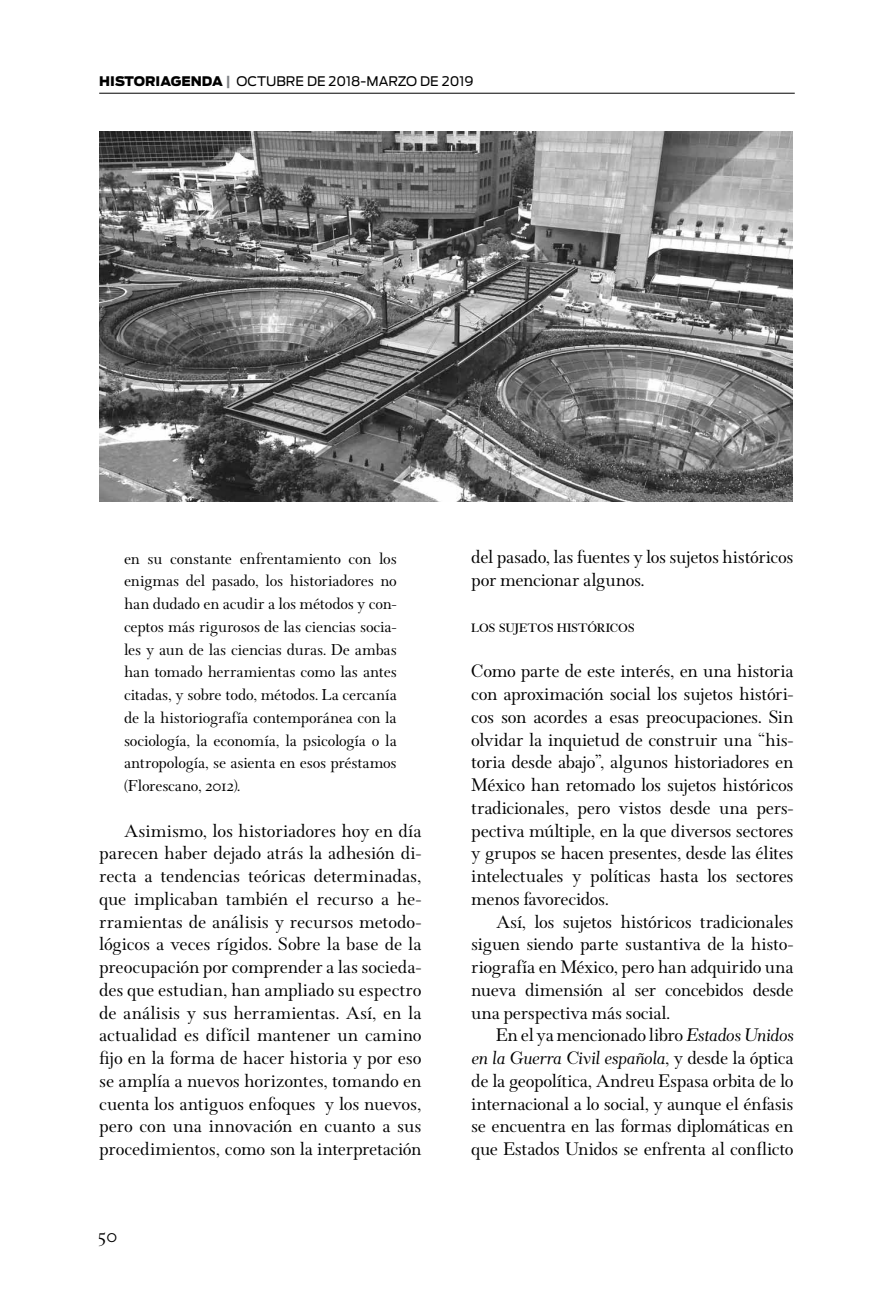
<style>
.page{position:relative;width:893px;height:1290px;background:#fff}
.page>*{position:absolute;margin:0;border:0;box-sizing:border-box;transform-origin:0 0}
.t1{font:21px "Wessex";color:#000}
.t2{font:20.12px/22.8px "Wessex";letter-spacing:-.02em;color:#000;text-align:justify}
.t3{font:17.5px/22.8px "Wessex";letter-spacing:-.015em;color:#000;text-align:justify}
.t4{font:600 13.47px "Wessex";letter-spacing:-.015em;color:#000}
.t5{font:13.12px "Antenna";color:#000}
.s1{font-weight:900}
.s2{font-weight:700;color:#808285}
.s3{font-style:italic}
</style>
<div class="page">
<hr style="left:99px;top:93px;width:696px;height:1px;background:#000">
<img style="left:99px;top:131px;width:694px;height:370px">
<p class="t5" style="left:99px;top:74px;width:376px"><span class="s1">HISTORIAGENDA</span> <span class="s2">|</span> OCTUBRE DE 2018-MARZO DE 2019</p>
<p class="t3" style="left:124px;top:547px;width:274px">en su constante enfrentamiento con los enigmas del pasado, los historiadores no han dudado en acudir a los métodos y con&shy;ceptos más rigurosos de las ciencias socia&shy;les y aun de las ciencias duras. De ambas han tomado herramientas como las antes citadas, y sobre todo, métodos. La cercanía de la historiografía contemporánea con la sociología, la economía, la psicología o la antropología, se asienta en esos préstamos (Florescano, 2012).</p>
<p class="t2" style="left:99px;top:819px;width:324px;text-indent:25px">Asimismo, los historiadores hoy en día parecen haber dejado atrás la adhesión di&shy;recta a tendencias teóricas determinadas, que implicaban también el recurso a he&shy;rramientas de análisis y recursos metodo&shy;lógicos a veces rígidos. Sobre la base de la preocupación por comprender a las socieda&shy;des que estudian, han ampliado su espectro de análisis y sus herramientas. Así, en la actualidad es difícil mantener un camino fijo en la forma de hacer historia y por eso se amplía a nuevos horizontes, tomando en cuenta los antiguos enfoques y los nuevos, pero con una innovación en cuanto a sus procedimientos, como son la interpretación</p>
<p class="t1" style="left:98px;top:1224px;width:21px">50</p>
<p class="t2" style="left:471px;top:546px;width:324px">del pasado, las fuentes y los sujetos históricos por mencionar algunos.</p>
<p class="t4" style="left:471px;top:620px;width:165px">LOS SUJETOS HISTÓRICOS</p>
<p class="t2" style="left:471px;top:660px;width:324px">Como parte de este interés, en una historia con aproximación social los sujetos históri&shy;cos son acordes a esas preocupaciones. Sin olvidar la inquietud de construir una “his&shy;toria desde abajo”, algunos historiadores en México han retomado los sujetos históricos tradicionales, pero vistos desde una pers&shy;pectiva múltiple, en la que diversos sectores y grupos se hacen presentes, desde las élites intelectuales y políticas hasta los sectores menos favorecidos.</p>
<p class="t2" style="left:471px;top:910px;width:324px;text-indent:25px">Así, los sujetos históricos tradicionales siguen siendo parte sustantiva de la histo&shy;riografía en México, pero han adquirido una nueva dimensión al ser concebidos desde una perspectiva más social.</p>
<p class="t2" style="left:471px;top:1024px;width:324px;text-indent:25px">En el ya mencionado libro <span class="s3">Estados Unidos en la Guerra Civil española</span>, y desde la óptica de la geopolítica, Andreu Espasa orbita de lo internacional a lo social, y aunque el énfasis se encuentra en las formas diplomáticas en que Estados Unidos se enfrenta al conflicto</p>
</div>
